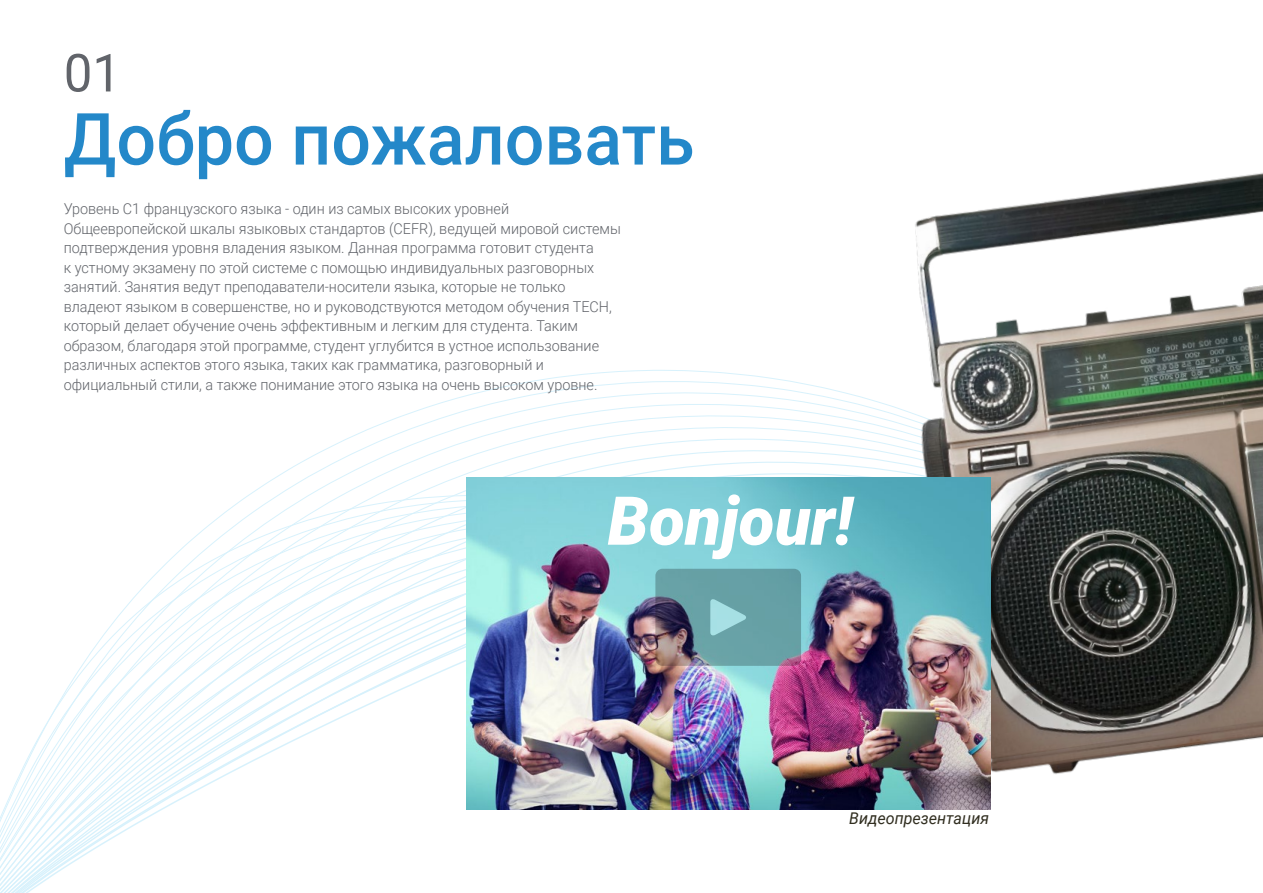
<style>
.page{position:relative;width:1263px;height:893px;background:#fff}
.page>*{position:absolute;margin:0;border:0;box-sizing:border-box;transform-origin:0 0}
.t1{font:500 72px "Roboto";color:#2488c9}
.t2{font:italic 900 67.5px "Roboto";color:#fff}
.t3{font:52.5px "Roboto";color:#61646a}
.t4{font:italic 16.5px "Roboto";color:#312e20}
.t5{font:300 15px/19.5px "Roboto";color:#61646a;scale:.96 1}
</style>
<div class="page">
<svg style="left:0;top:370px;width:893px;height:523px"></svg>
<img style="left:893px;top:172px;width:370px;height:638px">
<img style="left:466px;top:478px;width:524px;height:332px">
<svg style="left:655px;top:569px;width:146px;height:97px;background:#6b959d"></svg>
<h3 class="t3" style="left:64px;top:36px;width:59px">01</h3>
<h1 class="t1" style="left:64px;top:89px;width:632px">Добро пожаловать</h1>
<p class="t5" style="left:64px;top:199px;width:582px">Уровень С1 французского языка - один из самых высоких уровней Общеевропейской шкалы языковых стандартов (CEFR), ведущей мировой системы подтверждения уровня владения языком. Данная программа готовит студента<br>к устному экзамену по этой системе с помощью индивидуальных разговорных занятий. Занятия ведут преподаватели-носители языка, которые не только владеют языком в совершенстве, но и руководствуются методом обучения TECH, который делает обучение очень эффективным и легким для студента. Таким образом, благодаря этой программе, студент углубится в устное использование различных аспектов этого языка, таких как грамматика, разговорный и официальный стили, а также понимание этого языка на очень высоком уровне.</p>
<h2 class="t2" style="left:608px;top:473px;width:247px">Bonjour!</h2>
<p class="t4" style="left:849px;top:806px;width:141px">Видеопрезентация</p>
</div>
